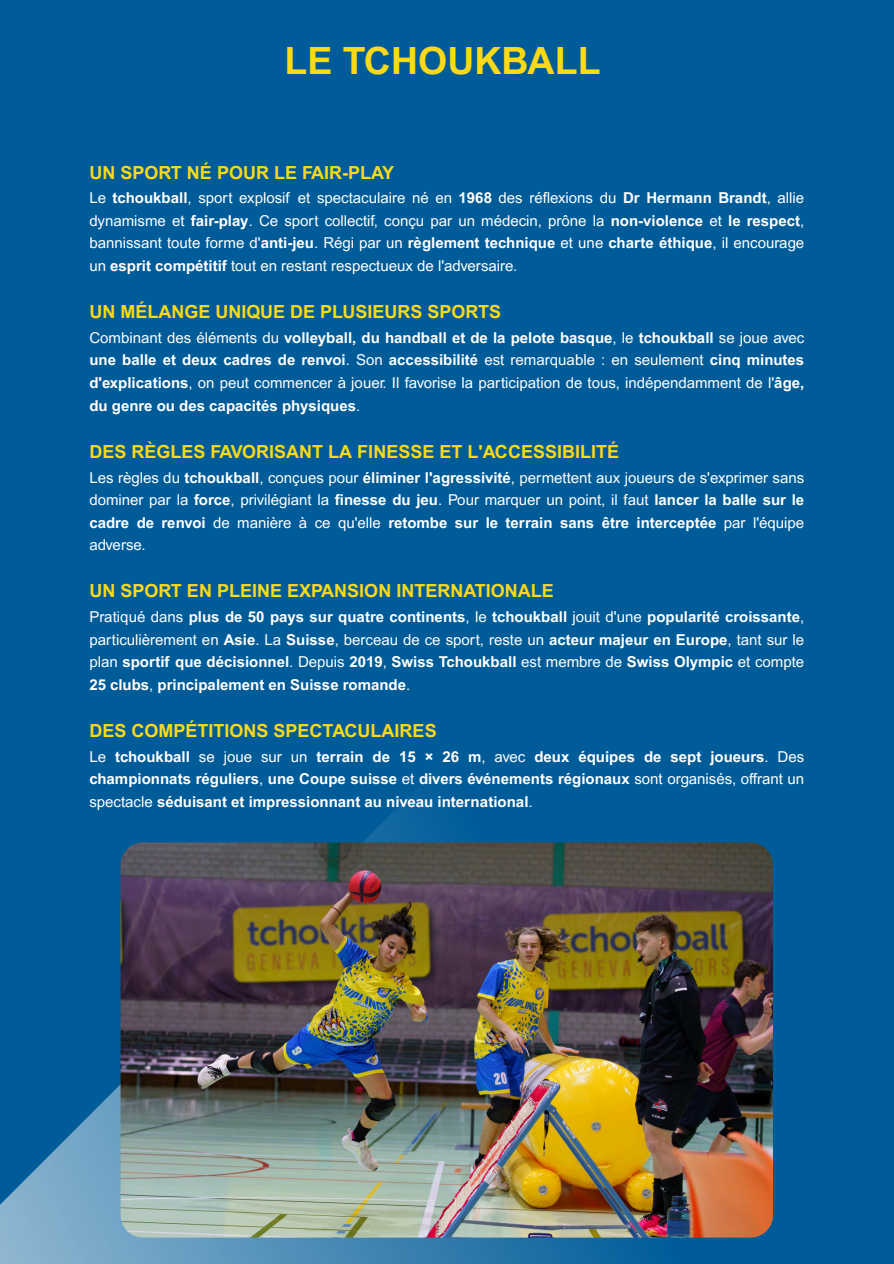
<style>
.page{position:relative;width:894px;height:1264px;background:#fff}
.page>*{position:absolute;margin:0;border:0;box-sizing:border-box;transform-origin:0 0}
.t1{font:700 37.5px "Arial MT Pro";color:#fdd917}
.t2{font:700 18px "Arial MT Pro";color:#fdd917}
.t3{font:15px/22.5px "Arial MT Pro";color:#fff}
.t4{font:700 15px/22.5px "Arial MT Pro";color:#fff}
.s1{font-weight:700}
.s2{font-weight:400}
</style>
<div class="page">
<div style="left:0;top:0;width:893px;height:1263px;background:#005c99"></div>
<img style="left:0;top:794px;width:773px;height:469px">
<img style="left:120px;top:842px;width:652px;height:395px">
<h1 class="t1" style="left:284px;top:46px;width:317px">LE TCHOUKBALL</h1>
<p class="t2" style="left:89px;top:165px;width:306px">UN SPORT NÉ POUR LE FAIR-PLAY</p>
<p class="t3" style="left:89px;top:189px;width:716px">Le <span class="s1">tchoukball</span>, sport explosif et spectaculaire né en <span class="s1">1968</span> des réflexions du <span class="s1">Dr Hermann Brandt</span>, allie dynamisme et <span class="s1">fair-play</span>. Ce sport collectif, conçu par un médecin, prône la <span class="s1">non-violence</span> et <span class="s1">le respect</span>,</p>
<p class="t3" style="left:89px;top:234px;width:716px">bannissant toute forme d'<span class="s1">anti-jeu</span>. Régi par un <span class="s1">règlement technique</span> et une <span class="s1">charte éthique</span>, il encourage un <span class="s1">esprit compétitif</span> tout en restant respectueux de l'adversaire.</p>
<p class="t2" style="left:89px;top:305px;width:413px">UN MÉLANGE UNIQUE DE PLUSIEURS SPORTS</p>
<p class="t4" style="left:89px;top:328px;width:716px"><span class="s2">Combinant des éléments du</span> volleyball, du handball et de la pelote basque<span class="s2">, le</span> tchoukball <span class="s2">se joue avec</span></p>
<p class="t4" style="left:89px;top:351px;width:716px">une balle et deux cadres de renvoi<span class="s2">. Son</span> accessibilité <span class="s2">est remarquable : en seulement</span> cinq minutes</p>
<p class="t3" style="left:89px;top:373px;width:716px"><span class="s1">d'explications</span>, on peut commencer à jouer. Il favorise la participation de tous, indépendamment de l'<span class="s1">âge, du genre ou des capacités physiques</span>.</p>
<p class="t2" style="left:89px;top:444px;width:531px">DES RÈGLES FAVORISANT LA FINESSE ET L'ACCESSIBILITÉ</p>
<p class="t3" style="left:89px;top:468px;width:716px">Les règles du <span class="s1">tchoukball</span>, conçues pour <span class="s1">éliminer l'agressivité</span>, permettent aux joueurs de s'exprimer sans</p>
<p class="t3" style="left:89px;top:490px;width:716px">dominer par la <span class="s1">force</span>, privilégiant la <span class="s1">fi nesse du jeu</span>. Pour marquer un point, il faut <span class="s1">lancer la balle sur le</span></p>
<h2 class="t4" style="left:89px;top:513px;width:716px">cadre de renvoi <span class="s2">de manière à ce qu'elle</span> retombe sur le terrain sans être interceptée <span class="s2">par l'équipe adverse.</span></h2>
<h2 class="t2" style="left:89px;top:584px;width:466px">UN SPORT EN PLEINE EXPANSION INTERNATIONALE</h2>
<h2 class="t4" style="left:89px;top:607px;width:716px"><span class="s2">Pratiqué dans</span> plus de 50 pays sur quatre continents<span class="s2">, le</span> tchoukball <span class="s2">jouit d'une</span> popularité croissante<span class="s2">,</span></h2>
<p class="t3" style="left:89px;top:630px;width:716px">particulièrement en <span class="s1">Asie</span>. La <span class="s1">Suisse</span>, berceau de ce sport, reste un <span class="s1">acteur majeur en Europe</span>, tant sur le plan <span class="s1">sportif que décisionnel</span>. Depuis <span class="s1">2019</span>, <span class="s1">Swiss Tchoukball</span> est membre de <span class="s1">Swiss Olympic</span> et compte</p>
<p class="t4" style="left:89px;top:675px;width:322px">25 clubs<span class="s2">,</span> principalement en Suisse romande<span class="s2">.</span></p>
<p class="t2" style="left:89px;top:723px;width:349px">DES COMPÉTITIONS SPECTACULAIRES</p>
<p class="t4" style="left:89px;top:747px;width:437px"><span class="s2">Le</span> tchoukball <span class="s2">se joue sur un</span> terrain de 15 × 26 m<span class="s2">, avec</span></p>
<p class="t4" style="left:89px;top:747px;width:716px;text-align:justify;text-indent:445px">deux équipes de sept joueurs<span class="s2">. Des </span>championnats réguliers<span class="s2">,</span> une Coupe suisse <span class="s2">et</span> divers événements régionaux <span class="s2">sont organisés, offrant un spectacle</span> séduisant et impressionnant au niveau international<span class="s2">.</span></p>
</div>
